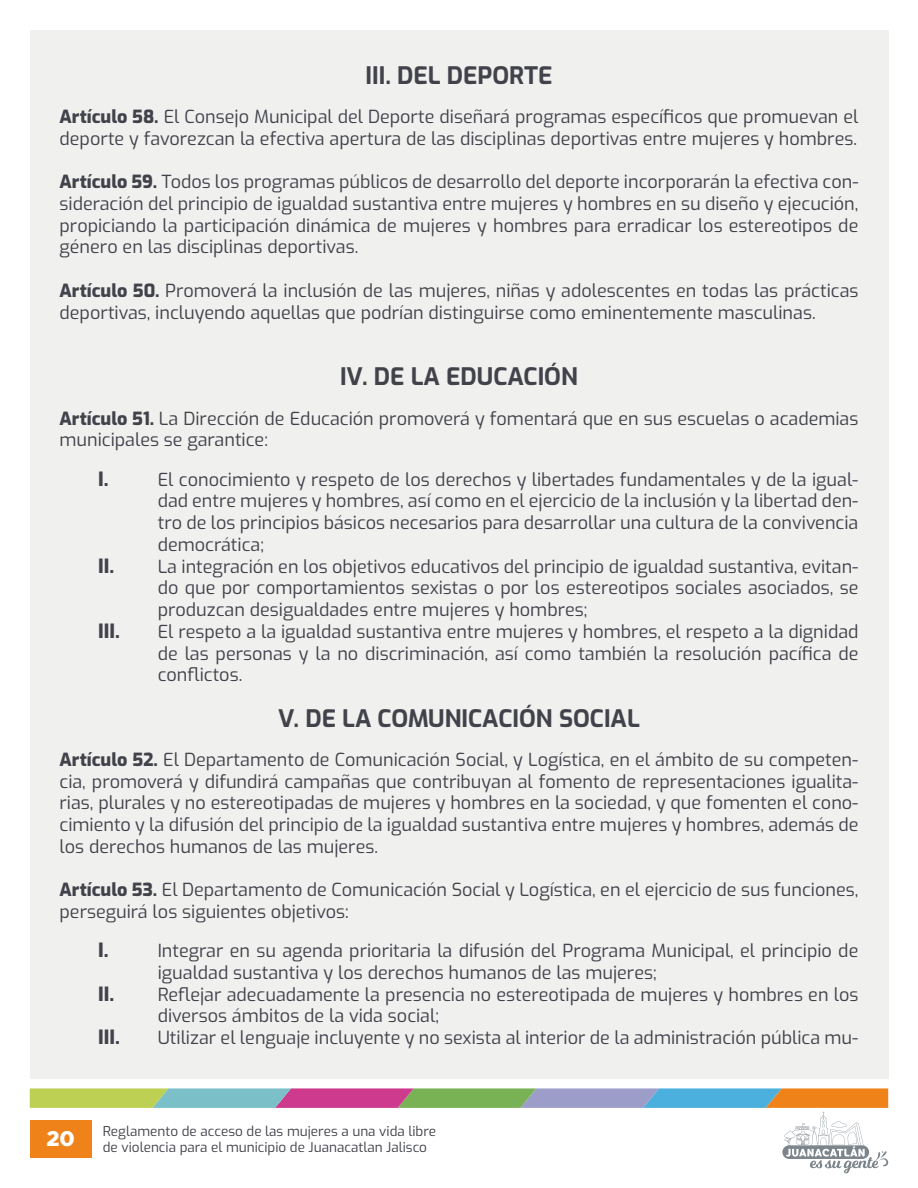
<style>
.page{position:relative;width:918px;height:1188px;background:#fff}
.page>*{position:absolute;margin:0;border:0;box-sizing:border-box;transform-origin:0 0}
.t1{font:700 24px "Exo";color:#41424a}
.t2{font:900 21px "Gotham";color:#fff}
.t3{font:800 19.5px "Exo";color:#41424a}
.t4{font:18px/21.8px "Exo";color:#41424a}
.t5{font:13.5px/16.2px "Exo";color:#41424a}
.s1{font-weight:800}
.s2{font-weight:800;font-size:19.5px}
</style>
<div class="page">
<div style="left:30px;top:30px;width:858px;height:1049px;background:#f0f0ef"></div>
<svg style="left:30px;top:1088px;width:859px;height:85px"></svg>
<h1 class="t1" style="left:366px;top:58px;width:188px">III. DEL DEPORTE</h1>
<p class="t4" style="left:60px;top:105px;width:800px"><span class="s1">Artículo 58.</span> El Consejo Municipal del Deporte diseñará programas específicos que promuevan el deporte y favorezcan la efectiva apertura de las disciplinas deportivas entre mujeres y hombres.</p>
<p class="t4" style="left:60px;top:170px;width:801px;text-align:justify"><span class="s1">Artículo 59.</span> Todos los programas públicos de desarrollo del deporte incorporarán la efectiva con&shy;sideración del principio de igualdad sustantiva entre mujeres y hombres en su diseño y ejecución, propiciando la participación dinámica de mujeres y hombres para erradicar los estereotipos de género en las disciplinas deportivas.</p>
<p class="t4" style="left:60px;top:279px;width:801px"><span class="s1">Artículo 50.</span> Promoverá la inclusión de las mujeres, niñas y adolescentes en todas las prácticas deportivas, incluyendo aquellas que podrían distinguirse como eminentemente masculinas.</p>
<h1 class="t1" style="left:340px;top:359px;width:239px">IV. DE LA EDUCACIÓN</h1>
<p class="t4" style="left:60px;top:406px;width:800px"><span class="s1">Artículo 51.</span> La Dirección de Educación promoverá y fomentará que en sus escuelas o academias municipales se garantice:</p>
<p class="t3" style="left:98px;top:464px;width:12px">I.</p>
<p class="t4" style="left:158px;top:467px;width:702px">El conocimiento y respeto de los derechos y libertades fundamentales y de la igual-</p>
<p class="t4" style="left:158px;top:489px;width:702px">dad entre mujeres y hombres, así como en el ejercicio de la inclusión y la libertad den-</p>
<p class="t4" style="left:158px;top:511px;width:702px">tro de los principios básicos necesarios para desarrollar una cultura de la convivencia</p>
<p class="t4" style="left:158px;top:533px;width:108px">democrática;</p>
<p class="t4" style="left:98px;top:554px;width:762px"><span class="s2">II.</span> La integración en los objetivos educativos del principio de igualdad sustantiva, evitan-</p>
<p class="t4" style="left:158px;top:576px;width:702px">do que por comportamientos sexistas o por los estereotipos sociales asociados, se</p>
<p class="t4" style="left:158px;top:598px;width:431px">produzcan desigualdades entre mujeres y hombres;</p>
<p class="t3" style="left:98px;top:617px;width:23px">III.</p>
<p class="t4" style="left:158px;top:620px;width:702px;text-align:justify">El respeto a la igualdad sustantiva entre mujeres y hombres, el respeto a la dignidad de las personas y la no discriminación, así como también la resolución pacífica de conflictos.</p>
<h1 class="t1" style="left:278px;top:701px;width:363px">V. DE LA COMUNICACIÓN SOCIAL</h1>
<p class="t4" style="left:60px;top:748px;width:800px;text-align:justify"><span class="s1">Artículo 52.</span> El Departamento de Comunicación Social, y Logística, en el ámbito de su competen&shy;cia, promoverá y difundirá campañas que contribuyan al fomento de representaciones igualita&shy;rias, plurales y no estereotipadas de mujeres y hombres en la sociedad, y que fomenten el cono&shy;cimiento y la difusión del principio de la igualdad sustantiva entre mujeres y hombres, además de los derechos humanos de las mujeres.</p>
<p class="t4" style="left:60px;top:878px;width:800px"><span class="s1">Artículo 53.</span> El Departamento de Comunicación Social y Logística, en el ejercicio de sus funciones, perseguirá los siguientes objetivos:</p>
<p class="t3" style="left:98px;top:936px;width:12px">I.</p>
<p class="t4" style="left:158px;top:939px;width:702px">Integrar en su agenda prioritaria la difusión del Programa Municipal, el principio de</p>
<p class="t4" style="left:158px;top:961px;width:500px">igualdad sustantiva y los derechos humanos de las mujeres;</p>
<p class="t4" style="left:98px;top:983px;width:762px"><span class="s2">II.</span> Reflejar adecuadamente la presencia no estereotipada de mujeres y hombres en los</p>
<p class="t4" style="left:158px;top:1004px;width:283px">diversos ámbitos de la vida social;</p>
<p class="t3" style="left:98px;top:1023px;width:23px">III.</p>
<p class="t4" style="left:158px;top:1026px;width:702px">Utilizar el lenguaje incluyente y no sexista al interior de la administración pública mu-</p>
<p class="t2" style="left:47px;top:1127px;width:30px">20</p>
<p class="t5" style="left:103px;top:1123px;width:335px">Reglamento de acceso de las mujeres a una vida libre de violencia para el municipio de Juanacatlan Jalisco</p>
</div>
